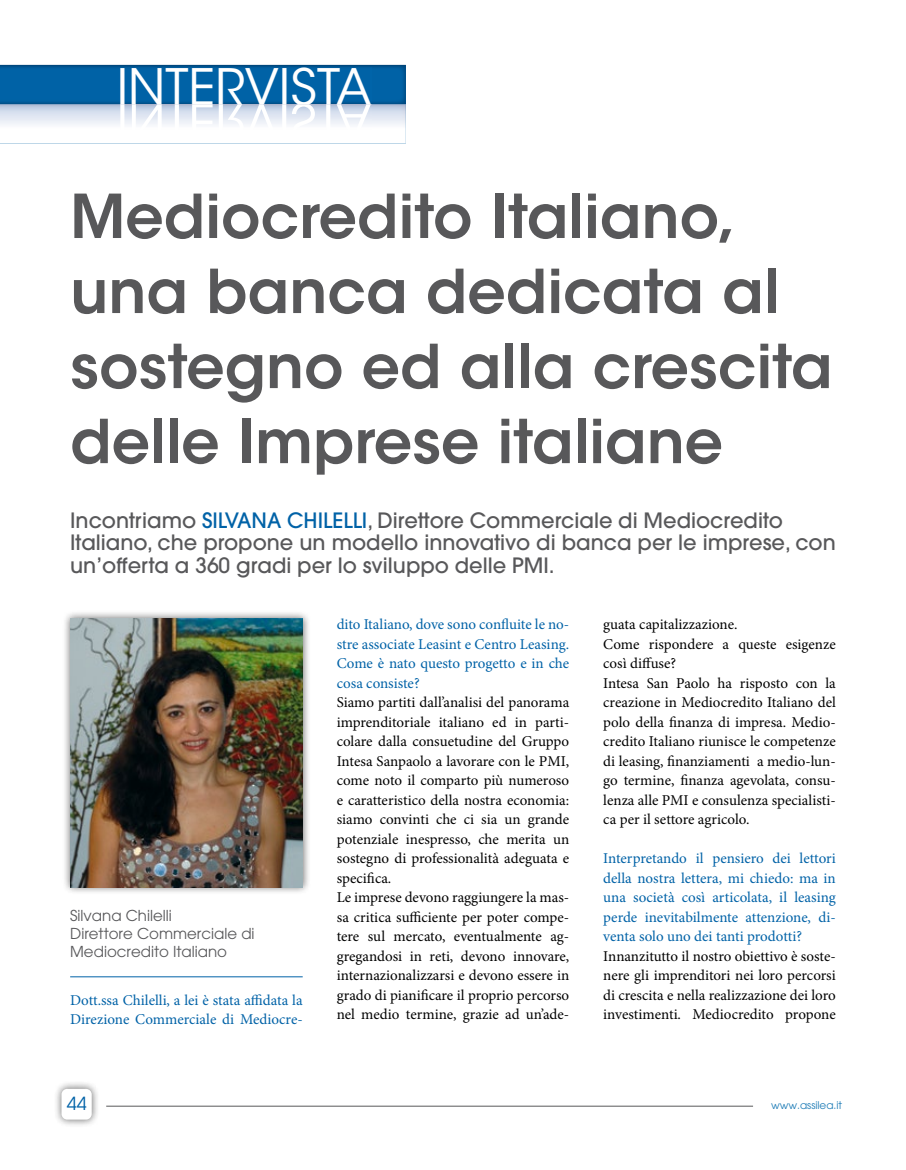
<style>
.page{position:relative;width:906px;height:1170px;background:#fff}
.page>*{position:absolute;margin:0;border:0;box-sizing:border-box;transform-origin:0 0}
.t1{font:600 60px/75px "ITC Avant Garde Std";color:#58585a}
.t2{font:49.95px "ITC Avant Garde Std";color:#fff}
.t3{font:500 21px/22.5px "Avant Garde";color:#58585a}
.t4{font:18px "Avant Garde";color:#0062a7}
.t5{font:15px/19.5px "Minion Pro";color:#000}
.t6{font:15px/19.5px "Minion Pro";color:#0062a7;text-align:justify}
.t7{font:15px/18px "Avant Garde";color:#58585a}
.t8{font:10.5px "Avant Garde";color:#1c7bb6}
.s1{color:#0062a7}
</style>
<div class="page">
<img style="left:0;top:65px;width:406px;height:39px">
<img style="left:120px;top:67px;width:251px;height:37px">
<img style="left:0;top:104px;width:406px;height:40px">
<img style="left:120px;top:104px;width:251px;height:37px">
<hr style="left:106px;top:1105px;width:647px;height:1px;background:#58585a">
<div style="left:53px;top:1080px;width:47px;height:47px;background:#000;opacity:.6"></div>
<div style="left:61px;top:1088px;width:31px;height:31px;background:#fff;border-radius:6px"></div>
<hr style="left:70px;top:976px;width:233px;height:1px;background:#0062a7">
<div style="left:62px;top:610px;width:249px;height:285px;background:#000;opacity:.6"></div>
<img style="left:70px;top:618px;width:233px;height:269px">
<h2 class="t2" style="left:117px;top:56px;width:256px">INTERVISTA</h2>
<h1 class="t1" style="left:70px;top:178px;width:764px">Mediocredito Italiano, una banca dedicata al sostegno ed alla crescita delle Imprese italiane</h1>
<h3 class="t3" style="left:70px;top:509px;width:767px">Incontriamo <span class="s1">SILVANA CHILELLI</span>, Direttore Commerciale di Mediocredito<br>Italiano, che propone un modello innovativo di banca per le imprese, con un’offerta a 360 gradi per lo sviluppo delle PMI.</h3>
<p class="t7" style="left:70px;top:906px;width:186px">Silvana Chilelli<br>Direttore Commerciale di<br>Mediocredito Italiano</p>
<p class="t6" style="left:70px;top:990px;width:234px">Dott.ssa Chilelli, a lei è stata affidata la<br>Direzione Commerciale di Mediocre-</p>
<p class="t6" style="left:337px;top:614px;width:234px">dito Italiano, dove sono confluite le no&shy;stre associate Leasint e Centro Leasing.<br>Come è nato questo progetto e in che cosa consiste?</p>
<p class="t5" style="left:337px;top:692px;width:234px">Siamo partiti dall’analisi del panorama imprenditoriale italiano ed in parti&shy;colare dalla consuetudine del Gruppo Intesa Sanpaolo a lavorare con le PMI, come noto il comparto più numeroso e caratteristico della nostra economia: siamo convinti che ci sia un grande potenziale inespresso, che merita un sostegno di professionalità adeguata e specifica.<br>Le imprese devono raggiungere la mas&shy;sa critica sufficiente per poter compe&shy;tere sul mercato, eventualmente ag&shy;gregandosi in reti, devono innovare, internazionalizzarsi e devono essere in grado di pianificare il proprio percorso nel medio termine, grazie ad un’ade-</p>
<p class="t5" style="left:603px;top:614px;width:234px">guata capitalizzazione.<br>Come rispondere a queste esigenze così diffuse?<br>Intesa San Paolo ha risposto con la creazione in Mediocredito Italiano del polo della finanza di impresa. Medio&shy;credito Italiano riunisce le competenze di leasing, finanziamenti a medio-lun&shy;go termine, finanza agevolata, consu&shy;lenza alle PMI e consulenza specialisti&shy;ca per il settore agricolo.</p>
<p class="t6" style="left:603px;top:848px;width:234px">Interpretando il pensiero dei lettori della nostra lettera, mi chiedo: ma in una società così articolata, il leasing perde inevitabilmente attenzione, di&shy;venta solo uno dei tanti prodotti?</p>
<p class="t5" style="left:603px;top:946px;width:234px;text-align:justify">Innanzitutto il nostro obiettivo è soste&shy;nere gli imprenditori nei loro percorsi di crescita e nella realizzazione dei loro investimenti. Mediocredito propone</p>
<p class="t4" style="left:67px;top:1092px;width:21px">44</p>
<p class="t8" style="left:771px;top:1098px;width:73px">www.assilea.it</p>
</div>
